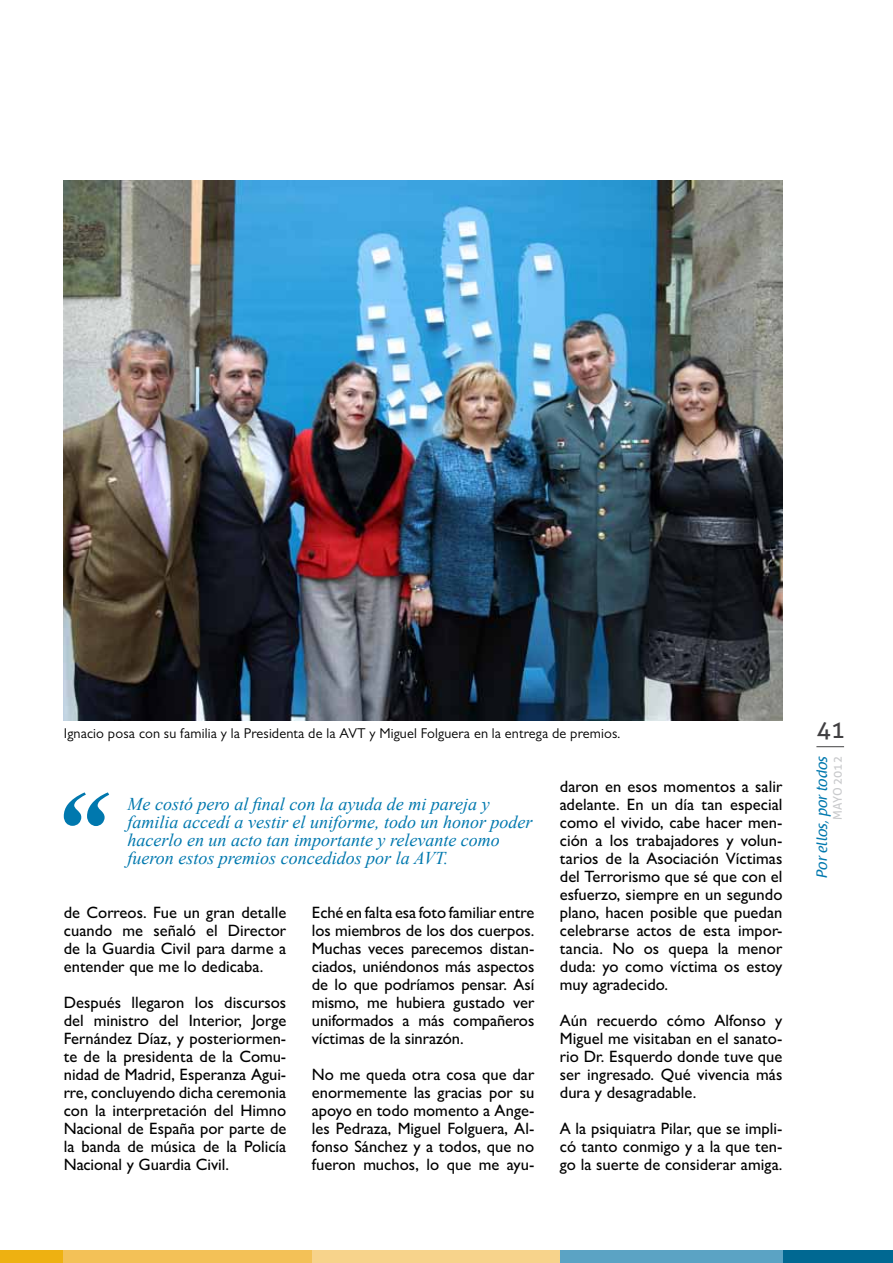
<style>
.page{position:relative;width:893px;height:1263px;background:#fff}
.page>*{position:absolute;margin:0;border:0;box-sizing:border-box;transform-origin:0 0}
.t1{font:24px "Aller";color:#414042}
.t2{font:italic 18px/18px "Times New Roman";color:#0078ae}
.t3{font:500 16.5px/18px "Gill Sans MT Pro";letter-spacing:.005em;color:#000;text-align:justify}
.t4{font:15px "Raspoutine Classic";color:#0078ae}
.t5{font:14.25px "Gill Sans MT Pro";letter-spacing:.01em;color:#000}
.t6{font:12px "Aller";color:#c9cacc}
</style>
<div class="page">
<div style="left:782px;top:1250px;width:111px;height:13px;background:#006892"></div>
<div style="left:0;top:1250px;width:64px;height:13px;background:#eeb111"></div>
<div style="left:560px;top:1250px;width:222px;height:13px;background:#5ba3c4"></div>
<div style="left:312px;top:1250px;width:248px;height:13px;background:#f7d38b"></div>
<div style="left:64px;top:1250px;width:248px;height:13px;background:#f3c157"></div>
<svg style="left:816px;top:746px;width:28px;height:1px"></svg>
<img style="left:64px;top:180px;width:718px;height:540px">
<svg style="left:64px;top:792px;width:45px;height:34px"></svg>
<p class="t5" style="left:64px;top:725px;width:558px">Ignacio posa con su familia y la Presidenta de la AVT y Miguel Folguera en la entrega de premios.</p>
<p class="t2" style="left:128px;top:795px;width:406px">Me costó pero al final con la ayuda de mi pareja y familia accedí a vestir el uniforme, todo un honor poder hacerlo en un acto tan importante y relevante como fueron estos premios concedidos por la AVT.</p>
<p class="t3" style="left:64px;top:903px;width:224px">de Correos. Fue un gran detalle cuando me señaló el Director de la Guardia Civil para darme a entender que me lo dedicaba.</p>
<p class="t3" style="left:64px;top:993px;width:224px">Después llegaron los discursos del ministro del Interior, Jorge Fernández Díaz, y posteriormen&shy;te de la presidenta de la Comu&shy;nidad de Madrid, Esperanza Agui&shy;rre, concluyendo dicha ceremonia con la interpretación del Himno Nacional de España por parte de la banda de música de la Policía Nacional y Guardia Civil.</p>
<p class="t3" style="left:312px;top:903px;width:224px">Eché en falta esa foto familiar entre los miembros de los dos cuerpos.<br>Muchas veces parecemos distan&shy;ciados, uniéndonos más aspectos de lo que podríamos pensar. Así mismo, me hubiera gustado ver uniformados a más compañeros víctimas de la sinrazón.</p>
<p class="t3" style="left:312px;top:1065px;width:224px">No me queda otra cosa que dar enormemente las gracias por su apoyo en todo momento a Ange&shy;les Pedraza, Miguel Folguera, Al&shy;fonso Sánchez y a todos, que no fueron muchos, lo que me ayu-</p>
<p class="t3" style="left:560px;top:777px;width:224px">daron en esos momentos a salir adelante. En un día tan especial como el vivido, cabe hacer men&shy;ción a los trabajadores y volun&shy;tarios de la Asociación Víctimas del Terrorismo que sé que con el esfuerzo, siempre en un segundo plano, hacen posible que puedan celebrarse actos de esta impor&shy;tancia. No os quepa la menor duda: yo como víctima os estoy muy agradecido.</p>
<p class="t3" style="left:560px;top:1011px;width:224px">Aún recuerdo cómo Alfonso y Miguel me visitaban en el sanato&shy;rio Dr. Esquerdo donde tuve que ser ingresado. Qué vivencia más dura y desagradable.</p>
<p class="t3" style="left:560px;top:1119px;width:224px">A la psiquiatra Pilar, que se impli&shy;có tanto conmigo y a la que ten&shy;go la suerte de considerar amiga.</p>
<h1 class="t1" style="left:816px;top:715px;width:30px">41</h1>
<p class="t4" style="left:814px;top:878px;width:124px;rotate:-90deg">Por ellos, por todos</p>
<p class="t6" style="left:830px;top:820px;width:65px;rotate:-90deg">MAYO 2012</p>
</div>
